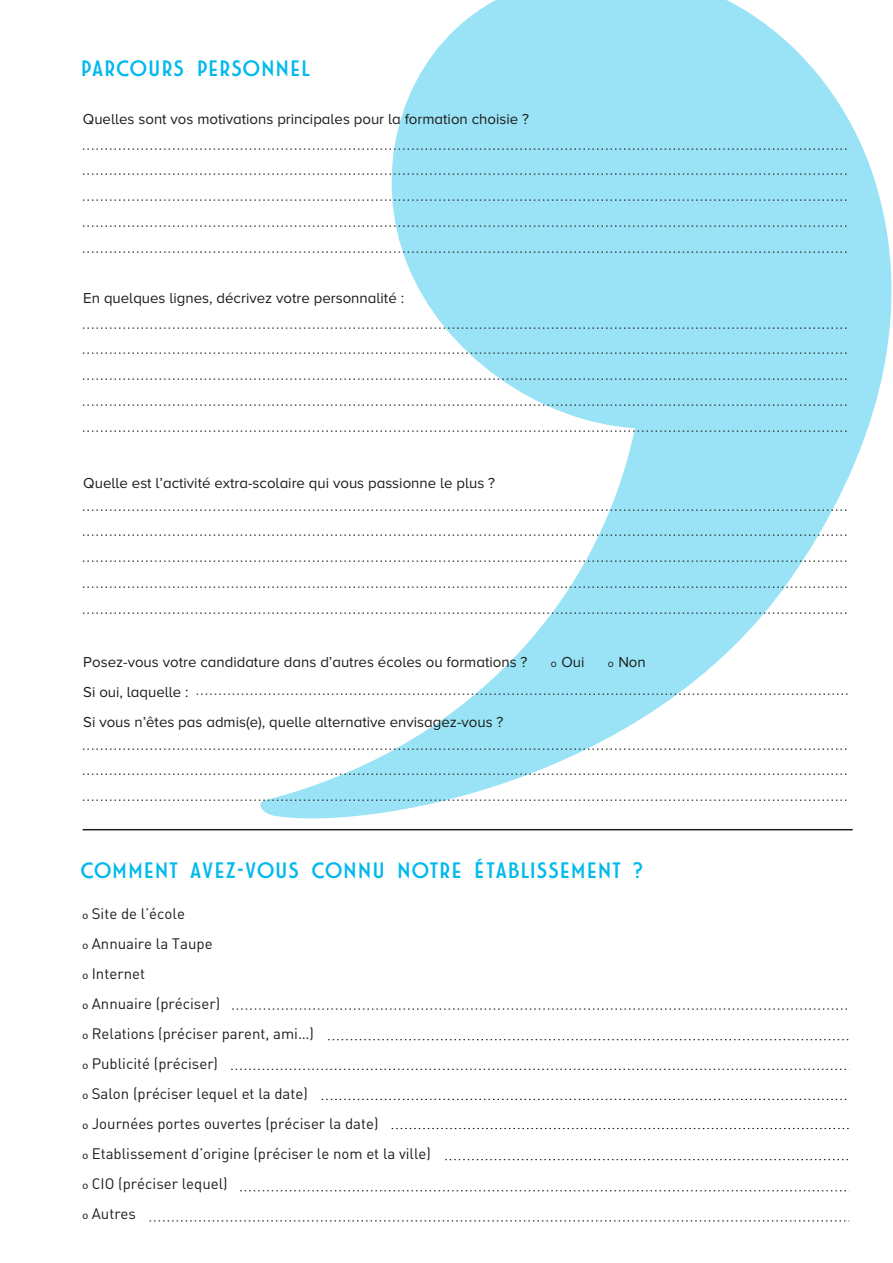
<style>
.page{position:relative;width:893px;height:1263px;background:#fff}
.page>*{position:absolute;margin:0;border:0;box-sizing:border-box;transform-origin:0 0}
.t1{font:24px "Modern M";letter-spacing:-.02em;color:#00b9ed}
.t2{font:15px/30px "Proxima Nova A";color:#1d1d1b}
.t3{font:15px "DIN Regular Alternate";color:#1d1d1b}
.s1{font-size:10.95px}
</style>
<div class="page">
<svg style="left:260px;top:0;width:631px;height:818px"></svg>
<svg style="left:232px;top:1008px;width:615px;height:1px"></svg>
<svg style="left:231px;top:1069px;width:615px;height:1px"></svg>
<svg style="left:328px;top:1039px;width:521px;height:1px"></svg>
<svg style="left:322px;top:1099px;width:525px;height:1px"></svg>
<svg style="left:392px;top:1128px;width:457px;height:1px"></svg>
<svg style="left:240px;top:1190px;width:606px;height:1px"></svg>
<svg style="left:150px;top:1220px;width:699px;height:1px"></svg>
<svg style="left:83px;top:749px;width:766px;height:1px"></svg>
<svg style="left:197px;top:694px;width:652px;height:1px"></svg>
<svg style="left:83px;top:774px;width:766px;height:1px"></svg>
<svg style="left:83px;top:800px;width:766px;height:1px"></svg>
<svg style="left:83px;top:510px;width:766px;height:1px"></svg>
<svg style="left:83px;top:535px;width:766px;height:1px"></svg>
<svg style="left:83px;top:561px;width:766px;height:1px"></svg>
<svg style="left:83px;top:587px;width:766px;height:1px"></svg>
<svg style="left:83px;top:613px;width:766px;height:1px"></svg>
<svg style="left:83px;top:328px;width:766px;height:1px"></svg>
<svg style="left:83px;top:353px;width:766px;height:1px"></svg>
<svg style="left:83px;top:379px;width:766px;height:1px"></svg>
<svg style="left:83px;top:405px;width:766px;height:1px"></svg>
<svg style="left:83px;top:431px;width:766px;height:1px"></svg>
<svg style="left:83px;top:149px;width:766px;height:1px"></svg>
<svg style="left:83px;top:174px;width:766px;height:1px"></svg>
<svg style="left:83px;top:200px;width:766px;height:1px"></svg>
<svg style="left:83px;top:226px;width:766px;height:1px"></svg>
<svg style="left:83px;top:252px;width:766px;height:1px"></svg>
<svg style="left:445px;top:1159px;width:403px;height:1px"></svg>
<hr style="left:83px;top:829px;width:770px;height:1px;background:#1d1d1b">
<h1 class="t1" style="left:80px;top:57px;width:232px">PARCOURS PERSONNEL</h1>
<p class="t2" style="left:83px;top:104px;width:448px">Quelles sont vos motivations principales pour la formation choisie ?</p>
<p class="t2" style="left:83px;top:282px;width:322px">En quelques lignes, décrivez votre personnalité :</p>
<p class="t2" style="left:83px;top:467px;width:413px">Quelle est l’activité extra-scolaire qui vous passionne le plus ?</p>
<p class="t2" style="left:83px;top:647px;width:446px">Posez-vous votre candidature dans d’autres écoles ou formations ?</p>
<p class="t2" style="left:551px;top:647px;width:35px"><span class="s1">o</span> Oui</p>
<p class="t2" style="left:608px;top:647px;width:40px"><span class="s1">o</span> Non</p>
<p class="t2" style="left:83px;top:677px;width:422px">Si oui, laquelle :<br>Si vous n’êtes pas admis(e), quelle alternative envisagez-vous ?</p>
<h1 class="t1" style="left:80px;top:859px;width:565px">COMMENT AVEZ-VOUS CONNU NOTRE ÉTABLISSEMENT ?</h1>
<p class="t3" style="left:82px;top:904px;width:104px">□ Site de l’école</p>
<p class="t3" style="left:82px;top:934px;width:132px">□ Annuaire la Taupe</p>
<p class="t3" style="left:82px;top:964px;width:64px">□ Internet</p>
<p class="t3" style="left:82px;top:994px;width:139px">□ Annuaire (préciser)</p>
<p class="t3" style="left:82px;top:1024px;width:233px">□ Relations (préciser parent, ami…)</p>
<p class="t3" style="left:82px;top:1054px;width:137px">□ Publicité (préciser)</p>
<p class="t3" style="left:82px;top:1084px;width:227px">□ Salon (préciser lequel et la date)</p>
<p class="t3" style="left:82px;top:1114px;width:298px">□ Journées portes ouvertes (préciser la date)</p>
<p class="t3" style="left:82px;top:1144px;width:350px">□ Etablissement d’origine (préciser le nom et la ville)</p>
<p class="t3" style="left:82px;top:1174px;width:147px">□ CIO (préciser lequel)</p>
<p class="t3" style="left:82px;top:1204px;width:55px">□ Autres</p>
</div>
